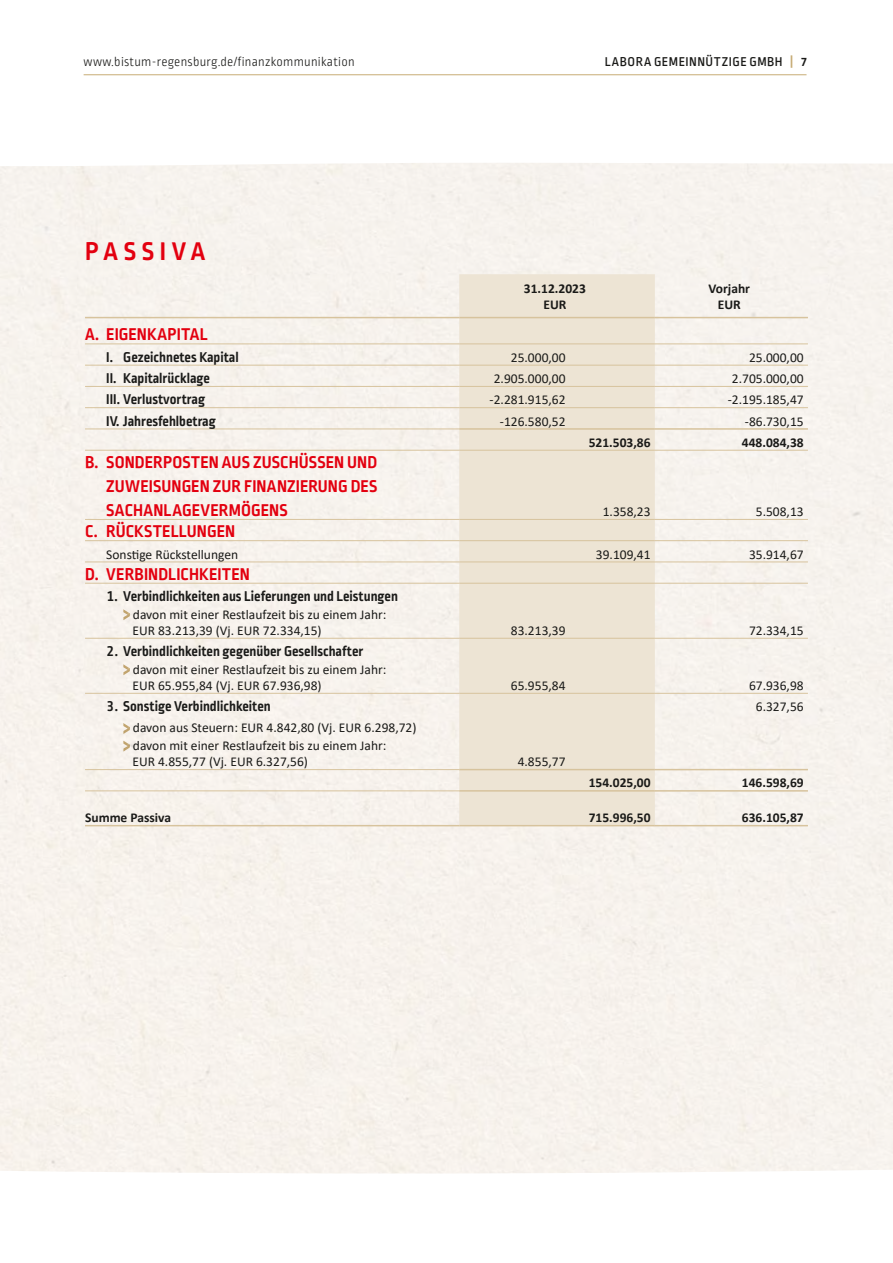
<style>
.page{position:relative;width:893px;height:1263px;background:#fff}
.page>*{position:absolute;margin:0;border:0;box-sizing:border-box;transform-origin:0 0}
.t1{font:700 27px "Ropa Mix Pro";letter-spacing:.21em;color:#e3000f}
.t2{font:700 18px/24px "Ropa Mix Pro";color:#e3000f;text-align:justify}
.t3{font:700 15px "Ropa Mix Pro";color:#1a1a18}
.t4{font:13.5px/16.2px "Calibri";color:#1a1a18}
.t5{font:700 13.5px/16.2px "Calibri";color:#1a1a18;text-align:center}
.t6{font:300 13.5px "Ropa Mix Pro";letter-spacing:.02em;color:#1a1a18}
.t7{font:500 13.5px "Ropa Mix Pro";letter-spacing:.035em;color:#1a1a18}
.s1{font-weight:700;color:#c7ac75}
.s2{font-weight:700}
</style>
<div class="page">
<hr style="left:84px;top:75px;width:722px;height:1px;background:#c7ac75">
<div style="left:459px;top:274px;width:196px;height:551px;background:#ede4d4"></div>
<hr style="left:85px;top:344px;width:374px;height:1px;background:#d7c39d">
<hr style="left:459px;top:344px;width:196px;height:1px;background:#d7c39d">
<hr style="left:655px;top:344px;width:153px;height:1px;background:#d7c39d">
<hr style="left:85px;top:365px;width:374px;height:1px;background:#d7c39d">
<hr style="left:459px;top:365px;width:196px;height:1px;background:#d7c39d">
<hr style="left:655px;top:365px;width:153px;height:1px;background:#d7c39d">
<hr style="left:85px;top:386px;width:374px;height:1px;background:#d7c39d">
<hr style="left:459px;top:386px;width:196px;height:1px;background:#d7c39d">
<hr style="left:655px;top:386px;width:153px;height:1px;background:#d7c39d">
<hr style="left:85px;top:407px;width:374px;height:1px;background:#d7c39d">
<hr style="left:459px;top:407px;width:196px;height:1px;background:#d7c39d">
<hr style="left:655px;top:407px;width:153px;height:1px;background:#d7c39d">
<hr style="left:85px;top:450px;width:374px;height:1px;background:#d7c39d">
<hr style="left:459px;top:450px;width:196px;height:1px;background:#d7c39d">
<hr style="left:655px;top:450px;width:153px;height:1px;background:#d7c39d">
<hr style="left:85px;top:519px;width:374px;height:1px;background:#d7c39d">
<hr style="left:459px;top:519px;width:196px;height:1px;background:#d7c39d">
<hr style="left:655px;top:519px;width:153px;height:1px;background:#d7c39d">
<hr style="left:85px;top:540px;width:374px;height:1px;background:#d7c39d">
<hr style="left:459px;top:540px;width:196px;height:1px;background:#d7c39d">
<hr style="left:655px;top:540px;width:153px;height:1px;background:#d7c39d">
<hr style="left:85px;top:562px;width:374px;height:1px;background:#d7c39d">
<hr style="left:459px;top:562px;width:196px;height:1px;background:#d7c39d">
<hr style="left:655px;top:562px;width:153px;height:1px;background:#d7c39d">
<hr style="left:85px;top:583px;width:374px;height:1px;background:#d7c39d">
<hr style="left:459px;top:583px;width:196px;height:1px;background:#d7c39d">
<hr style="left:655px;top:583px;width:153px;height:1px;background:#d7c39d">
<hr style="left:85px;top:638px;width:374px;height:1px;background:#d7c39d">
<hr style="left:459px;top:638px;width:196px;height:1px;background:#d7c39d">
<hr style="left:655px;top:638px;width:153px;height:1px;background:#d7c39d">
<hr style="left:85px;top:693px;width:374px;height:1px;background:#d7c39d">
<hr style="left:459px;top:693px;width:196px;height:1px;background:#d7c39d">
<hr style="left:655px;top:693px;width:153px;height:1px;background:#d7c39d">
<hr style="left:85px;top:769px;width:374px;height:1px;background:#d7c39d">
<hr style="left:85px;top:791px;width:374px;height:1px;background:#d7c39d">
<hr style="left:85px;top:317px;width:374px;height:1px;background:#d7c39d">
<hr style="left:459px;top:317px;width:196px;height:1px;background:#d7c39d">
<hr style="left:655px;top:317px;width:153px;height:1px;background:#d7c39d">
<hr style="left:459px;top:769px;width:196px;height:1px;background:#d7c39d">
<hr style="left:655px;top:769px;width:153px;height:1px;background:#d7c39d">
<hr style="left:459px;top:790px;width:196px;height:2px;background:#d7c39d">
<hr style="left:655px;top:790px;width:153px;height:2px;background:#d7c39d">
<hr style="left:85px;top:825px;width:374px;height:1px;background:#d7c39d">
<hr style="left:459px;top:825px;width:196px;height:1px;background:#d7c39d">
<hr style="left:655px;top:825px;width:153px;height:1px;background:#d7c39d">
<hr style="left:459px;top:428px;width:196px;height:2px;background:#d7c39d">
<hr style="left:655px;top:428px;width:153px;height:2px;background:#d7c39d">
<hr style="left:85px;top:429px;width:374px;height:1px;background:#d7c39d">
<svg style="left:123px;top:609px;width:7px;height:11px"></svg>
<svg style="left:123px;top:664px;width:7px;height:11px"></svg>
<svg style="left:123px;top:723px;width:7px;height:11px"></svg>
<svg style="left:123px;top:741px;width:7px;height:10px"></svg>
<p class="t6" style="left:84px;top:55px;width:273px">www.bistum-regensburg.de/finanzkommunikation</p>
<p class="t7" style="left:605px;top:54px;width:203px">LABORA GEMEINNÜTZIGE GMBH <span class="s1">|</span> <span class="s2">7</span></p>
<h1 class="t1" style="left:85px;top:236px;width:122px">PASSIVA</h1>
<p class="t5" style="left:524px;top:280px;width:63px">31.12.2023<br>EUR</p>
<p class="t5" style="left:708px;top:280px;width:43px">Vorjahr<br>EUR</p>
<h2 class="t2" style="left:85px;top:324px;width:124px">A. EIGENKAPITAL</h2>
<p class="t3" style="left:106px;top:348px;width:134px">I. Gezeichnetes Kapital</p>
<p class="t4" style="left:511px;top:349px;width:56px">25.000,00</p>
<p class="t4" style="left:749px;top:349px;width:56px">25.000,00</p>
<p class="t3" style="left:106px;top:370px;width:105px">II. Kapitalrücklage</p>
<p class="t4" style="left:494px;top:370px;width:73px">2.905.000,00</p>
<p class="t4" style="left:732px;top:370px;width:73px">2.705.000,00</p>
<p class="t3" style="left:106px;top:391px;width:100px">III. Verlustvortrag</p>
<p class="t4" style="left:490px;top:391px;width:77px">-2.281.915,62</p>
<p class="t4" style="left:728px;top:391px;width:77px">-2.195.185,47</p>
<p class="t3" style="left:106px;top:412px;width:111px">IV. Jahresfehlbetrag</p>
<p class="t4" style="left:500px;top:413px;width:67px">-126.580,52</p>
<p class="t4" style="left:745px;top:413px;width:60px">-86.730,15</p>
<p class="t5" style="left:589px;top:434px;width:63px">521.503,86</p>
<p class="t5" style="left:742px;top:434px;width:63px">448.084,38</p>
<h2 class="t2" style="left:106px;top:451px;width:273px;text-indent:-21px">B. SONDERPOSTEN AUS ZUSCHÜSSEN UND ZUWEISUNGEN ZUR FINANZIERUNG DES SACHANLAGEVERMÖGENS</h2>
<p class="t4" style="left:603px;top:503px;width:49px">1.358,23</p>
<p class="t4" style="left:756px;top:503px;width:49px">5.508,13</p>
<h2 class="t2" style="left:85px;top:520px;width:152px">C. RÜCKSTELLUNGEN</h2>
<p class="t4" style="left:106px;top:546px;width:133px">Sonstige Rückstellungen</p>
<p class="t4" style="left:596px;top:546px;width:56px">39.109,41</p>
<p class="t4" style="left:749px;top:546px;width:56px">35.914,67</p>
<h2 class="t2" style="left:85px;top:563px;width:166px">D. VERBINDLICHKEITEN</h2>
<p class="t3" style="left:106px;top:588px;width:293px">1. Verbindlichkeiten aus Lieferungen und Leistungen</p>
<p class="t4" style="left:132px;top:606px;width:256px">davon mit einer Restlaufzeit bis zu einem Jahr:<br>EUR 83.213,39 (Vj. EUR 72.334,15)</p>
<p class="t4" style="left:511px;top:622px;width:56px">83.213,39</p>
<p class="t4" style="left:749px;top:622px;width:56px">72.334,15</p>
<p class="t3" style="left:106px;top:643px;width:259px">2. Verbindlichkeiten gegenüber Gesellschafter</p>
<p class="t4" style="left:132px;top:661px;width:256px">davon mit einer Restlaufzeit bis zu einem Jahr:<br>EUR 65.955,84 (Vj. EUR 67.936,98)</p>
<p class="t4" style="left:511px;top:677px;width:56px">65.955,84</p>
<p class="t4" style="left:749px;top:677px;width:56px">67.936,98</p>
<p class="t3" style="left:106px;top:698px;width:166px">3. Sonstige Verbindlichkeiten</p>
<p class="t4" style="left:756px;top:698px;width:49px">6.327,56</p>
<p class="t4" style="left:133px;top:719px;width:285px;line-height:17.5px">davon aus Steuern: EUR 4.842,80 (Vj. EUR 6.298,72) davon mit einer Restlaufzeit bis zu einem Jahr:</p>
<p class="t4" style="left:132px;top:753px;width:177px">EUR 4.855,77 (Vj. EUR 6.327,56)</p>
<p class="t4" style="left:518px;top:753px;width:49px">4.855,77</p>
<p class="t5" style="left:589px;top:775px;width:63px">154.025,00</p>
<p class="t5" style="left:742px;top:775px;width:63px">146.598,69</p>
<p class="t5" style="left:85px;top:809px;width:87px">Summe Passiva</p>
<p class="t5" style="left:589px;top:809px;width:63px">715.996,50</p>
<p class="t5" style="left:742px;top:809px;width:63px">636.105,87</p>
</div>
